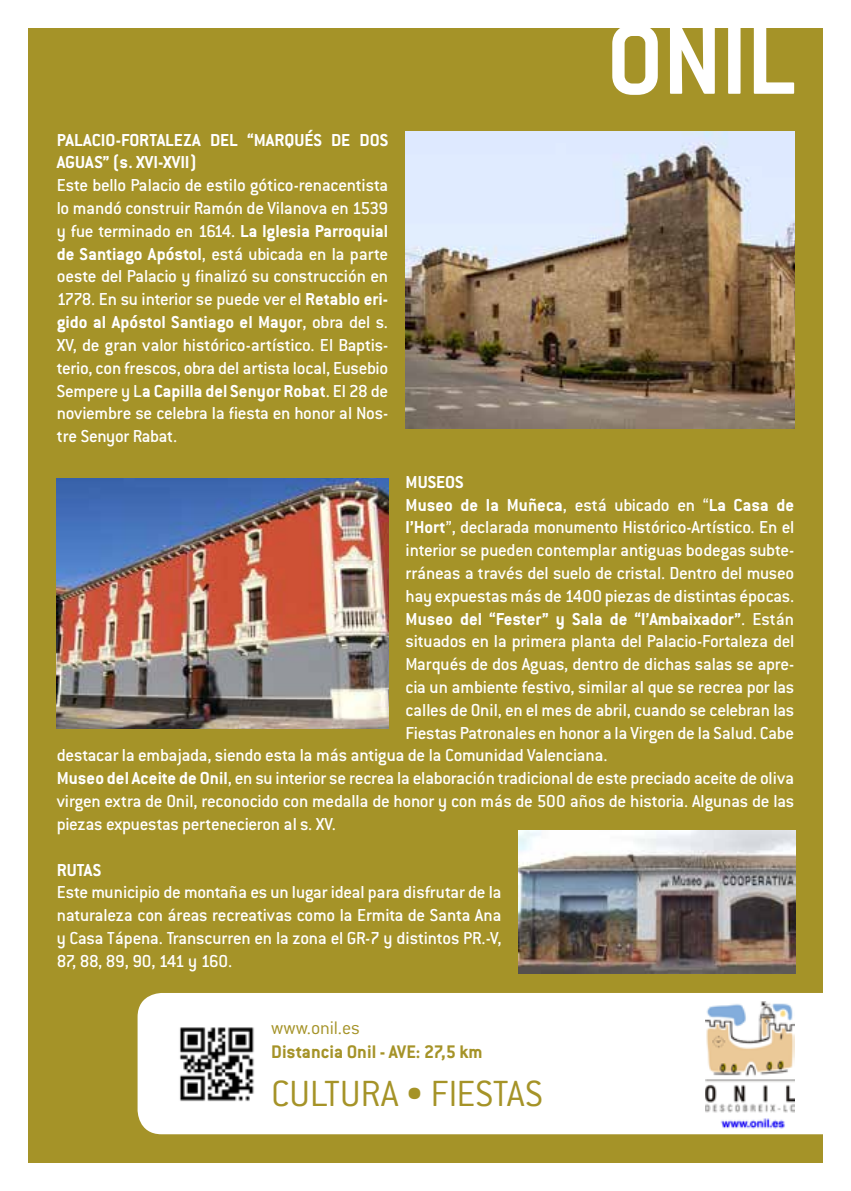
<style>
.page{position:relative;width:851px;height:1191px;background:#fff}
.page>*{position:absolute;margin:0;border:0;box-sizing:border-box;transform-origin:0 0}
.t1{font:700 108px "Conduit ITC";color:#fff}
.t2{font:300 40px "Conduit ITC";color:#a59328}
.t3{font:700 20px "Conduit ITC";color:#a59328}
.t4{font:300 20px "Conduit ITC";color:#a59328}
.t5{font:500 19px/22.8px "Conduit ITC";letter-spacing:-.015em;color:#fff;text-align:justify}
.t6{font:700 19px/22.8px "Conduit ITC";color:#fff}
.s1{font-weight:700}
.s2{font-weight:500}
</style>
<div class="page">
<div style="left:28px;top:28px;width:794px;height:1134px;background:#a59328"></div>
<div style="left:137px;top:993px;width:685px;height:141px;background:#fff"></div>
<img style="left:171px;top:1018px;width:90px;height:90px">
<img style="left:705px;top:1001px;width:89px;height:131px">
<img style="left:57px;top:479px;width:331px;height:249px">
<img style="left:518px;top:830px;width:277px;height:143px">
<img style="left:405px;top:131px;width:389px;height:298px">
<p class="t6" style="left:57px;top:128px;width:333px">PALACIO-FORTALEZA DEL “MARQUÉS DE DOS<br>AGUAS” (s. XVI-XVII)</p>
<p class="t5" style="left:57px;top:174px;width:333px">Este bello Palacio de estilo gótico-renacentista lo mandó construir Ramón de Vilanova en 1539 y fue terminado en 1614. <span class="s1">La Iglesia Parroquial de Santiago Apóstol</span>, está ubicada en la parte oeste del Palacio y finalizó su construcción en 1778. En su interior se puede ver el <span class="s1">Retablo eri&shy;gido al Apóstol Santiago el Mayor</span>, obra del s.<br>XV, de gran valor histórico-artístico. El Baptis&shy;terio, con frescos, obra del artista local, Eusebio Sempere y L<span class="s1">a Capilla del Senyor Robat</span>. El 28 de noviembre se celebra la fiesta en honor al Nos&shy;tre Senyor Rabat.</p>
<h1 class="t1" style="left:606px;top:-3px;width:190px">ONIL</h1>
<p class="t6" style="left:405px;top:470px;width:59px">MUSEOS</p>
<p class="t6" style="left:405px;top:493px;width:390px">Museo de la Muñeca<span class="s2">, está ubicado en “</span>La Casa de</p>
<p class="t5" style="left:405px;top:516px;width:390px"><span class="s1">l’Hort</span>”, declarada monumento Histórico-Artístico. En el</p>
<p class="t5" style="left:405px;top:539px;width:390px">interior se pueden contemplar antiguas bodegas subte-</p>
<p class="t5" style="left:405px;top:561px;width:390px">rráneas a través del suelo de cristal. Dentro del museo</p>
<p class="t5" style="left:405px;top:584px;width:390px">hay expuestas más de 1400 piezas de distintas épocas.</p>
<p class="t6" style="left:405px;top:607px;width:390px">Museo del “Fester” y Sala de “l’Ambaixador”<span class="s2">. Están</span></p>
<p class="t5" style="left:405px;top:630px;width:390px">situados en la primera planta del Palacio-Fortaleza del</p>
<p class="t5" style="left:405px;top:653px;width:390px">Marqués de dos Aguas, dentro de dichas salas se apre-</p>
<p class="t5" style="left:405px;top:675px;width:390px">cia un ambiente festivo, similar al que se recrea por las</p>
<p class="t5" style="left:405px;top:698px;width:390px">calles de Onil, en el mes de abril, cuando se celebran las</p>
<p class="t5" style="left:405px;top:721px;width:390px">Fiestas Patronales en honor a la Virgen de la Salud. Cabe</p>
<p class="t5" style="left:57px;top:744px;width:552px">destacar la embajada, siendo esta la más antigua de la Comunidad Valenciana.</p>
<p class="t5" style="left:57px;top:767px;width:738px"><span class="s1">Museo del Aceite de Onil</span>, en su interior se recrea la elaboración tradicional de este preciado aceite de oliva</p>
<p class="t5" style="left:57px;top:789px;width:739px">virgen extra de Onil, reconocido con medalla de honor y con más de 500 años de historia. Algunas de las</p>
<p class="t5" style="left:57px;top:812px;width:281px">piezas expuestas pertenecieron al s. XV.</p>
<p class="t6" style="left:57px;top:858px;width:46px">RUTAS</p>
<p class="t5" style="left:57px;top:881px;width:446px">Este municipio de montaña es un lugar ideal para disfrutar de la naturaleza con áreas recreativas como la Ermita de Santa Ana y Casa Tápena. Transcurren en la zona el GR-7 y distintos PR.-V, 87, 88, 89, 90, 141 y 160.</p>
<p class="t4" style="left:271px;top:1017px;width:90px">www.onil.es</p>
<p class="t3" style="left:271px;top:1040px;width:213px">Distancia Onil - AVE: 27,5 km</p>
<h2 class="t2" style="left:271px;top:1071px;width:273px">CULTURA • FIESTAS</h2>
</div>
